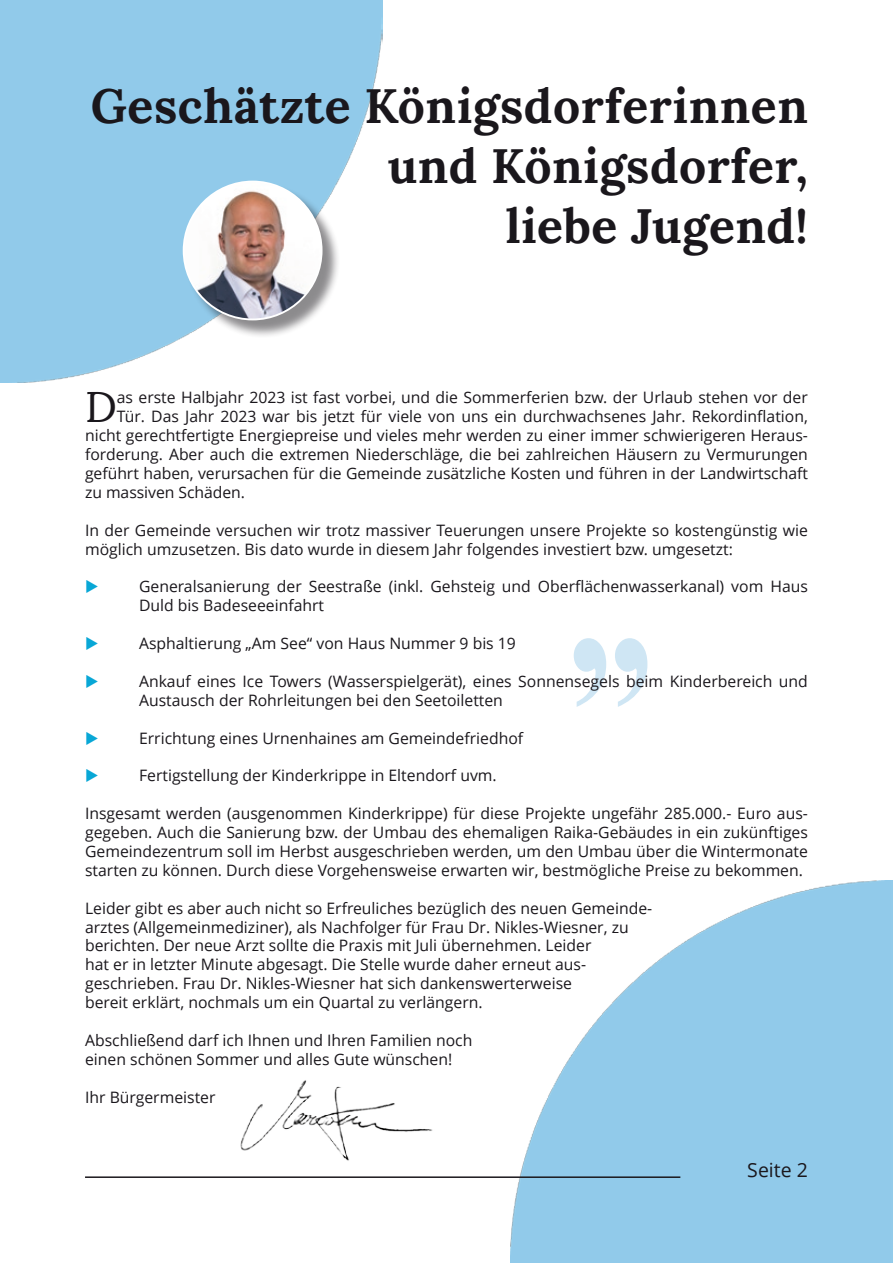
<style>
.page{position:relative;width:893px;height:1263px;background:#fff}
.page>*{position:absolute;margin:0;border:0;box-sizing:border-box;transform-origin:0 0}
.t1{font:700 210.6px "Times New Roman";color:#cfe6f4;scale:.83 1}
.t2{font:700 48px/60px "Lora";letter-spacing:.01em;color:#1a171c;text-align:right}
.t3{font:42.75px "Lora";color:#1a171c}
.t4{font:19.5px "Open Sans";color:#1a171c}
.t5{font:15.75px/18.9px "Open Sans";color:#1a171c}
</style>
<div class="page">
<img style="left:510px;top:880px;width:383px;height:383px">
<hr style="left:85px;top:1176px;width:595px;height:2px;background:#1a171c">
<div style="left:185px;top:183px;width:163px;height:162px;background:#1a171c;opacity:.5"></div>
<img style="left:184px;top:182px;width:138px;height:137px;border-radius:69px">
<img style="left:240px;top:1080px;width:193px;height:81px">
<h2 class="t2" style="left:91px;top:75px;width:719px">Geschätzte Königsdorferinnen und Königsdorfer,<br>liebe Jugend!</h2>
<h3 class="t3" style="left:85px;top:381px;width:33px">D</h3>
<p class="t5" style="left:117px;top:388px;width:692px">as erste Halbjahr 2023 ist fast vorbei, und die Sommerferien bzw. der Urlaub stehen vor der</p>
<p class="t5" style="left:117px;top:407px;width:692px">Tür. Das Jahr 2023 war bis jetzt für viele von uns ein durchwachsenes Jahr. Rekordinflation,</p>
<p class="t5" style="left:85px;top:425px;width:724px">nicht gerechtfertigte Energiepreise und vieles mehr werden zu einer immer schwierigeren Heraus-</p>
<p class="t5" style="left:85px;top:444px;width:724px">forderung. Aber auch die extremen Niederschläge, die bei zahlreichen Häusern zu Vermurungen</p>
<p class="t5" style="left:85px;top:463px;width:724px">geführt haben, verursachen für die Gemeinde zusätzliche Kosten und führen in der Landwirtschaft</p>
<p class="t5" style="left:85px;top:482px;width:162px">zu massiven Schäden.</p>
<p class="t5" style="left:85px;top:520px;width:724px">In der Gemeinde versuchen wir trotz massiver Teuerungen unsere Projekte so kostengünstig wie möglich umzusetzen. Bis dato wurde in diesem Jahr folgendes investiert bzw. umgesetzt:</p>
<p class="t5" style="left:139px;top:577px;width:670px">Generalsanierung der Seestraße (inkl. Gehsteig und Oberflächenwasserkanal) vom Haus<br>Duld bis Badeseeeinfahrt</p>
<p class="t5" style="left:139px;top:633px;width:378px">Asphaltierung „Am See“ von Haus Nummer 9 bis 19</p>
<p class="t5" style="left:139px;top:671px;width:670px">Ankauf eines Ice Towers (Wasserspielgerät), eines Sonnensegels beim Kinderbereich und<br>Austausch der Rohrleitungen bei den Seetoiletten</p>
<p class="t5" style="left:139px;top:728px;width:386px">Errichtung eines Urnenhaines am Gemeindefriedhof</p>
<p class="t5" style="left:139px;top:766px;width:359px">Fertigstellung der Kinderkrippe in Eltendorf uvm.</p>
<p class="t5" style="left:85px;top:803px;width:724px;text-align:justify">Insgesamt werden (ausgenommen Kinderkrippe) für diese Projekte ungefähr 285.000.- Euro aus&shy;gegeben. Auch die Sanierung bzw. der Umbau des ehemaligen Raika-Gebäudes in ein zukünftiges Gemeindezentrum soll im Herbst ausgeschrieben werden, um den Umbau über die Wintermonate starten zu können. Durch diese Vorgehensweise erwarten wir, bestmögliche Preise zu bekommen.</p>
<p class="t5" style="left:85px;top:898px;width:569px">Leider gibt es aber auch nicht so Erfreuliches bezüglich des neuen Gemeinde&shy;arztes (Allgemeinmediziner), als Nachfolger für Frau Dr. Nikles-Wiesner, zu berichten. Der neue Arzt sollte die Praxis mit Juli übernehmen. Leider<br>hat er in letzter Minute abgesagt. Die Stelle wurde daher erneut aus&shy;geschrieben. Frau Dr. Nikles-Wiesner hat sich dankenswerterweise<br>bereit erklärt, nochmals um ein Quartal zu verlängern.</p>
<p class="t5" style="left:85px;top:1030px;width:389px">Abschließend darf ich Ihnen und Ihren Familien noch einen schönen Sommer und alles Gute wünschen!</p>
<p class="t5" style="left:85px;top:1087px;width:132px">Ihr Bürgermeister</p>
<h1 class="t1" style="left:567px;top:558px;width:107px">”</h1>
<p class="t4" style="left:747px;top:1156px;width:62px">Seite 2</p>
</div>
